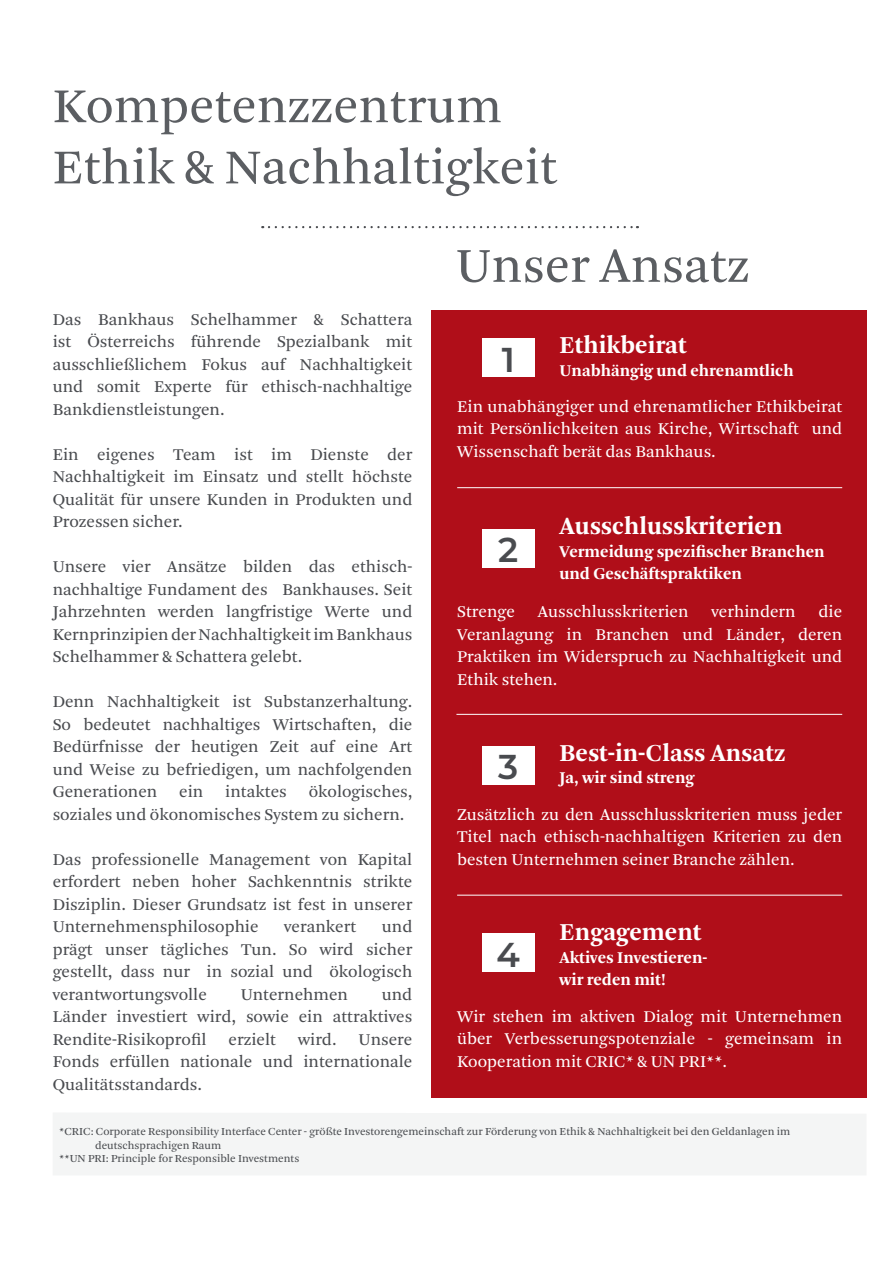
<style>
.page{position:relative;width:893px;height:1263px;background:#fff}
.page>*{position:absolute;margin:0;border:0;box-sizing:border-box;transform-origin:0 0}
.t1{font:51px "Arnhem";color:#5b5e62}
.t2{font:600 34.5px "Montserrat";color:#494b4f}
.t3{font:700 25.5px "Arnhem";color:#fff}
.t4{font:17.25px/22.5px "Arnhem";color:#494b4f;text-align:justify}
.t5{font:17.25px/22.5px "Arnhem";color:#fff;text-align:justify}
.t6{font:700 17.25px/22.5px "Arnhem";color:#fff}
.t7{font:11.25px "Arnhem";color:#494b4f}
</style>
<div class="page">
<div style="left:431px;top:311px;width:435px;height:787px;background:#b00e19"></div>
<hr style="left:457px;top:895px;width:385px;height:1px;background:#fff">
<hr style="left:457px;top:487px;width:385px;height:1px;background:#fff">
<div style="left:482px;top:338px;width:52px;height:39px;background:#fff"></div>
<div style="left:482px;top:529px;width:52px;height:38px;background:#fff"></div>
<div style="left:482px;top:746px;width:52px;height:38px;background:#fff"></div>
<div style="left:482px;top:933px;width:52px;height:39px;background:#fff"></div>
<hr style="left:456px;top:714px;width:386px;height:1px;background:#fff">
<div style="left:53px;top:1113px;width:813px;height:62px;background:#f4f5f5"></div>
<svg style="left:269px;top:226px;width:369px;height:2px"></svg>
<p class="t1" style="left:53px;top:78px;width:451px">Kompetenzzentrum</p>
<p class="t1" style="left:53px;top:139px;width:506px">Ethik &amp; Nachhaltigkeit</p>
<p class="t4" style="left:53px;top:308px;width:361px">Das Bankhaus Schelhammer &amp; Schattera ist Österreichs führende Spezialbank mit ausschließlichem Fokus auf Nachhaltigkeit und somit Experte für ethisch-nachhaltige Bankdienstleistungen.</p>
<p class="t4" style="left:53px;top:443px;width:361px">Ein eigenes Team ist im Dienste der Nachhaltigkeit im Einsatz und stellt höchste Qualität für unsere Kunden in Produkten und Prozessen sicher.</p>
<p class="t4" style="left:53px;top:556px;width:361px">Unsere vier Ansätze bilden das ethisch&shy;nachhaltige Fundament des Bankhauses. Seit Jahrzehnten werden langfristige Werte und Kernprinzipien der Nachhaltigkeit im Bankhaus Schelhammer &amp; Schattera gelebt.</p>
<p class="t4" style="left:53px;top:691px;width:361px">Denn Nachhaltigkeit ist Substanzerhaltung.<br>So bedeutet nachhaltiges Wirtschaften, die Bedürfnisse der heutigen Zeit auf eine Art und Weise zu befriedigen, um nachfolgenden Generationen</p>
<p class="t4" style="left:53px;top:781px;width:361px;text-indent:256px">ökologisches, soziales und ökonomisches System zu sichern.</p>
<p class="t4" style="left:53px;top:848px;width:361px">Das professionelle Management von Kapital erfordert neben hoher Sachkenntnis strikte Disziplin. Dieser Grundsatz ist fest in unserer Unternehmensphilosophie</p>
<p class="t4" style="left:179px;top:781px;width:26px">ein</p>
<p class="t4" style="left:225px;top:781px;width:63px">intaktes</p>
<p class="t4" style="left:53px;top:916px;width:361px;text-indent:329px">und prägt unser tägliches Tun. So wird sicher gestellt, dass nur in sozial und ökologisch verantwortungsvolle</p>
<p class="t4" style="left:284px;top:916px;width:74px">verankert</p>
<p class="t4" style="left:53px;top:983px;width:361px;text-indent:329px">und Länder investiert wird, sowie ein attraktives Rendite-Risikoprofil</p>
<p class="t4" style="left:241px;top:983px;width:109px">Unternehmen</p>
<p class="t4" style="left:229px;top:1028px;width:49px">erzielt</p>
<p class="t4" style="left:298px;top:1028px;width:40px">wird.</p>
<p class="t4" style="left:53px;top:1028px;width:361px;text-indent:306px">Unsere Fonds erfüllen nationale und internationale Qualitätsstandards.</p>
<p class="t1" style="left:456px;top:237px;width:296px">Unser Ansatz</p>
<p class="t2" style="left:502px;top:335px;width:15px">1</p>
<p class="t3" style="left:559px;top:331px;width:129px">Ethikbeirat</p>
<p class="t6" style="left:559px;top:359px;width:236px">Unabhängig und ehrenamtlich</p>
<p class="t5" style="left:457px;top:395px;width:387px">Ein unabhängiger und ehrenamtlicher Ethikbeirat mit Persönlichkeiten aus Kirche, Wirtschaft und Wissenschaft berät das Bankhaus.</p>
<p class="t2" style="left:498px;top:525px;width:22px">2</p>
<p class="t3" style="left:559px;top:512px;width:224px">Ausschlusskriterien</p>
<p class="t6" style="left:559px;top:540px;width:267px">Vermeidung spezifischer Branchen und Geschäftspraktiken</p>
<p class="t5" style="left:457px;top:601px;width:387px;text-indent:361px">die Veranlagung in Branchen und Länder, deren Praktiken im Widerspruch zu Nachhaltigkeit und Ethik stehen.</p>
<p class="t5" style="left:457px;top:601px;width:59px">Strenge</p>
<p class="t5" style="left:538px;top:601px;width:152px">Ausschlusskriterien</p>
<p class="t5" style="left:711px;top:601px;width:86px">verhindern</p>
<p class="t2" style="left:498px;top:742px;width:22px">3</p>
<p class="t3" style="left:559px;top:739px;width:227px">Best-in-Class Ansatz</p>
<p class="t6" style="left:559px;top:767px;width:136px">Ja, wir sind streng</p>
<p class="t5" style="left:457px;top:803px;width:387px">Zusätzlich zu den Ausschlusskriterien muss jeder Titel nach ethisch-nachhaltigen Kriterien zu den besten Unternehmen seiner Branche zählen.</p>
<p class="t3" style="left:559px;top:918px;width:144px">Engagement</p>
<p class="t6" style="left:559px;top:946px;width:149px">Aktives Investieren-</p>
<p class="t6" style="left:559px;top:969px;width:108px">wir reden mit!</p>
<p class="t5" style="left:457px;top:1005px;width:387px">Wir stehen im aktiven Dialog mit Unternehmen über Verbesserungspotenziale - gemeinsam in Kooperation mit CRIC* &amp; UN PRI**.</p>
<p class="t2" style="left:497px;top:930px;width:25px">4</p>
<p class="t7" style="left:59px;top:1125px;width:733px">*CRIC: Corporate Responsibility Interface Center - größte Investorengemeinschaft zur Förderung von Ethik &amp; Nachhaltigkeit bei den Geldanlagen im</p>
<p class="t7" style="left:95px;top:1139px;width:128px">deutschsprachigen Raum</p>
<p class="t7" style="left:59px;top:1152px;width:242px">**UN PRI: Principle for Responsible Investments</p>
</div>
